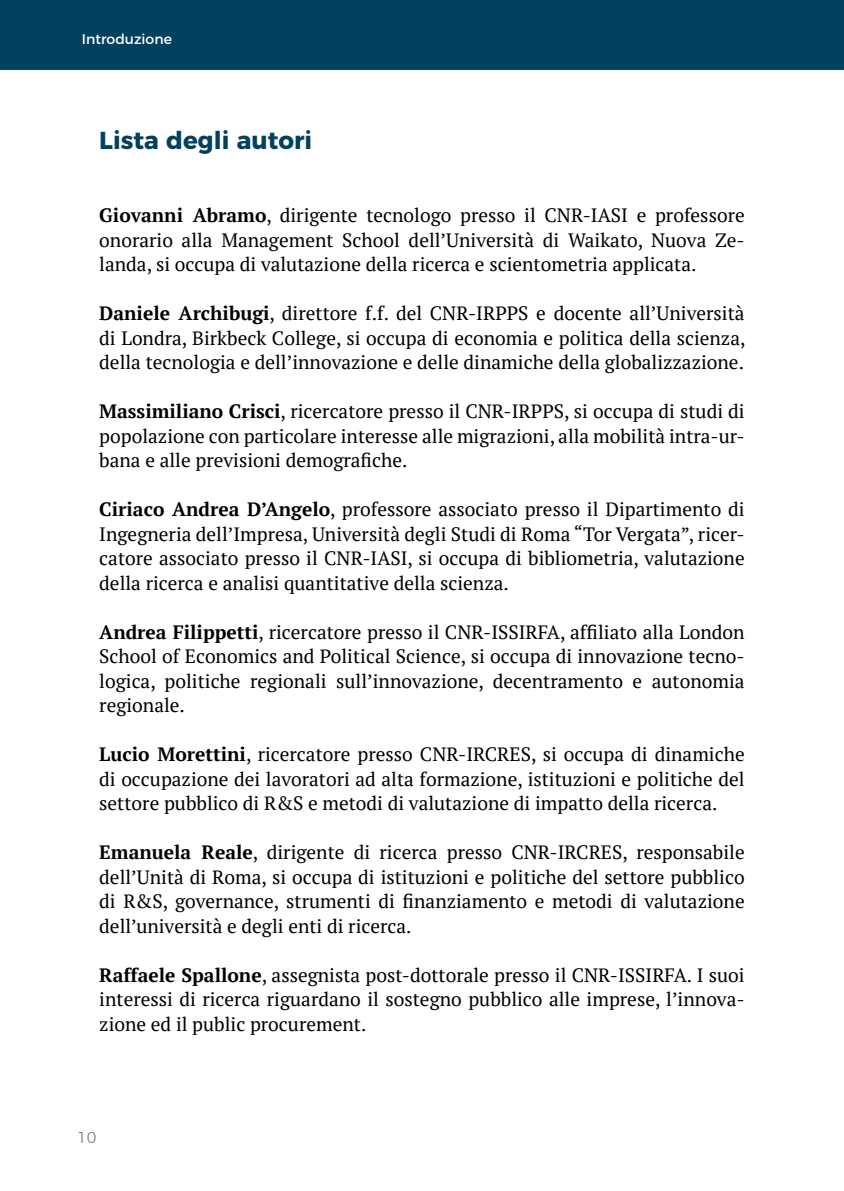
<style>
.page{position:relative;width:844px;height:1191px;background:#fff}
.page>*{position:absolute;margin:0;border:0;box-sizing:border-box;transform-origin:0 0}
.t1{font:700 24.5px "Montserrat";color:#02425e}
.t2{font:19.25px/24.5px "PT Serif";color:#000;text-align:justify}
.t3{font:300 15.75px "Montserrat";color:#878787}
.t4{font:14px "Montserrat";color:#fff}
.s1{font-weight:700}
</style>
<div class="page">
<div style="left:0;top:0;width:843px;height:69px;background:#02425e"></div>
<p class="t4" style="left:82px;top:27px;width:91px">Introduzione</p>
<p class="t1" style="left:99px;top:120px;width:214px">Lista degli autori</p>
<p class="t2" style="left:99px;top:203px;width:646px"><span class="s1">Giovanni Abramo</span>, dirigente tecnologo presso il CNR-IASI e professore onorario alla Management School dell’Università di Waikato, Nuova Ze&shy;landa, si occupa di valutazione della ricerca e scientometria applicata.</p>
<p class="t2" style="left:99px;top:301px;width:647px"><span class="s1">Daniele Archibugi</span>, direttore f.f. del CNR-IRPPS e docente all’Università di Londra, Birkbeck College, si occupa di economia e politica della scienza, della tecnologia e dell’innovazione e delle dinamiche della globalizzazione.</p>
<p class="t2" style="left:99px;top:399px;width:646px"><span class="s1">Massimiliano Crisci</span>, ricercatore presso il CNR-IRPPS, si occupa di studi di popolazione con particolare interesse alle migrazioni, alla mobilità intra-ur&shy;bana e alle previsioni demografiche.</p>
<p class="t2" style="left:99px;top:497px;width:646px"><span class="s1">Ciriaco Andrea D’Angelo</span>, professore associato presso il Dipartimento di Ingegneria dell’Impresa, Università degli Studi di Roma “Tor Vergata”, ricer&shy;catore associato presso il CNR-IASI, si occupa di bibliometria, valutazione della ricerca e analisi quantitative della scienza.</p>
<p class="t2" style="left:99px;top:619px;width:646px"><span class="s1">Andrea Filippetti</span>, ricercatore presso il CNR-ISSIRFA, affiliato alla London School of Economics and Political Science, si occupa di innovazione tecno&shy;logica, politiche regionali sull’innovazione, decentramento e autonomia regionale.</p>
<p class="t2" style="left:99px;top:742px;width:646px"><span class="s1">Lucio Morettini</span>, ricercatore presso CNR-IRCRES, si occupa di dinamiche di occupazione dei lavoratori ad alta formazione, istituzioni e politiche del settore pubblico di R&amp;S e metodi di valutazione di impatto della ricerca.</p>
<p class="t2" style="left:99px;top:840px;width:646px"><span class="s1">Emanuela Reale</span>, dirigente di ricerca presso CNR-IRCRES, responsabile dell’Unità di Roma, si occupa di istituzioni e politiche del settore pubblico di R&amp;S, governance, strumenti di finanziamento e metodi di valutazione dell’università e degli enti di ricerca.</p>
<p class="t2" style="left:99px;top:962px;width:646px"><span class="s1">Raffaele Spallone</span>, assegnista post-dottorale presso il CNR-ISSIRFA. I suoi interessi di ricerca riguardano il sostegno pubblico alle imprese, l’innova&shy;zione ed il public procurement.</p>
<p class="t3" style="left:77px;top:1125px;width:21px">10</p>
</div>
